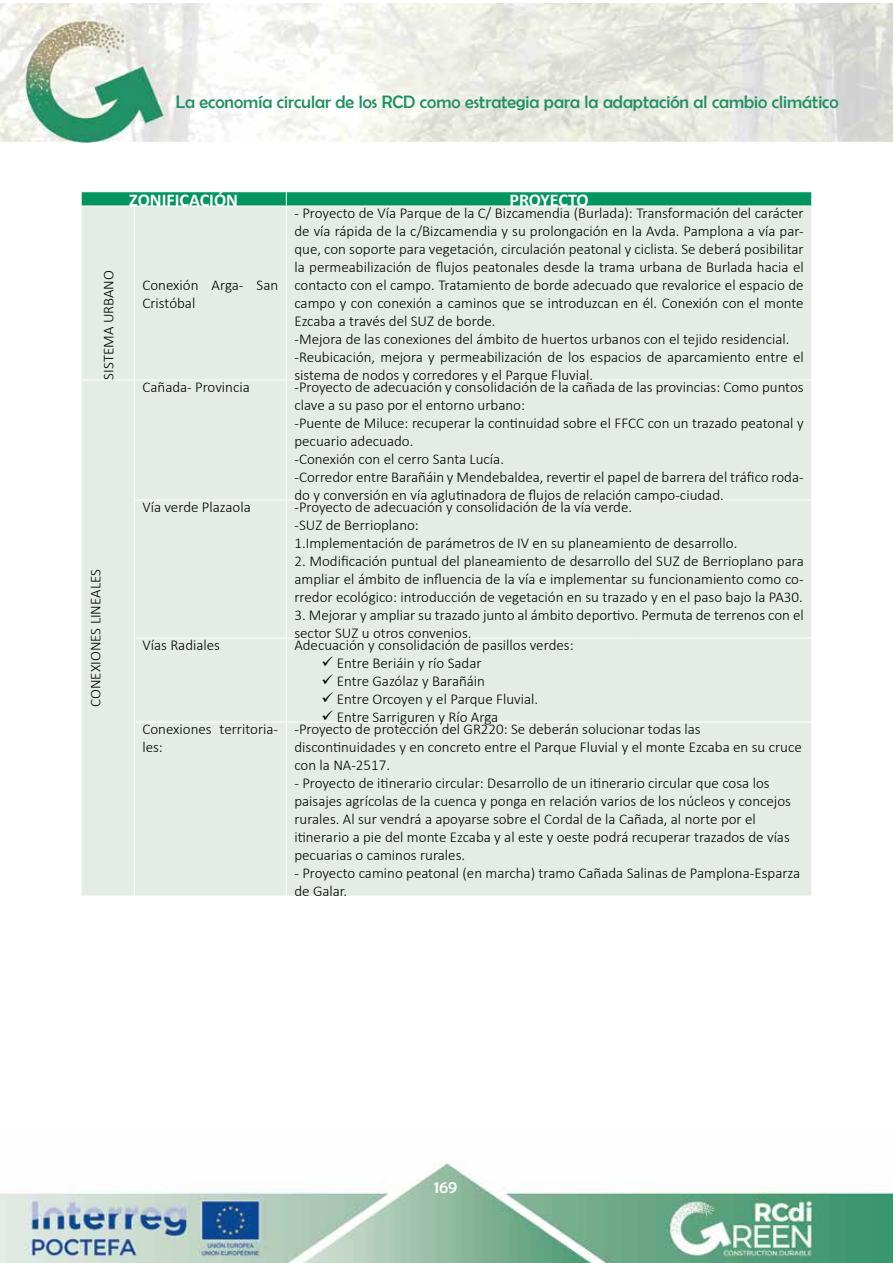
<style>
.page{position:relative;width:893px;height:1263px;background:#fff}
.page>*{position:absolute;margin:0;border:0;box-sizing:border-box;transform-origin:0 0}
.t1{font:18px "Berlin Sans FB";color:#209062}
.t2{font:700 18px "Calibri";color:#fff}
.t3{font:18px "Berlin Sans FB";color:#fff}
.t4{font:300 15px/18px "Calibri";color:#000}
</style>
<div class="page">
<div style="left:82px;top:207px;width:729px;height:689px;background:#e4ece5"></div>
<hr style="left:134px;top:206px;width:1px;height:174px;background:#fff">
<hr style="left:286px;top:206px;width:1px;height:174px;background:#fff">
<hr style="left:81px;top:380px;width:53px;height:1px;background:#fff">
<hr style="left:134px;top:380px;width:152px;height:1px;background:#fff">
<hr style="left:134px;top:380px;width:1px;height:120px;background:#fff">
<hr style="left:286px;top:380px;width:351px;height:1px;background:#fff">
<hr style="left:286px;top:380px;width:1px;height:120px;background:#fff">
<hr style="left:637px;top:380px;width:175px;height:1px;background:#fff">
<hr style="left:134px;top:500px;width:152px;height:1px;background:#fff">
<hr style="left:134px;top:500px;width:1px;height:138px;background:#fff">
<hr style="left:286px;top:500px;width:351px;height:1px;background:#fff">
<hr style="left:286px;top:500px;width:1px;height:138px;background:#fff">
<hr style="left:637px;top:500px;width:175px;height:1px;background:#fff">
<hr style="left:134px;top:638px;width:152px;height:1px;background:#fff">
<hr style="left:134px;top:638px;width:1px;height:84px;background:#fff">
<hr style="left:286px;top:638px;width:351px;height:1px;background:#fff">
<hr style="left:286px;top:638px;width:1px;height:84px;background:#fff">
<hr style="left:637px;top:638px;width:175px;height:1px;background:#fff">
<hr style="left:134px;top:722px;width:152px;height:1px;background:#fff">
<hr style="left:134px;top:722px;width:1px;height:174px;background:#fff">
<hr style="left:286px;top:722px;width:351px;height:1px;background:#fff">
<hr style="left:286px;top:722px;width:1px;height:174px;background:#fff">
<hr style="left:637px;top:722px;width:175px;height:1px;background:#fff">
<svg style="left:81px;top:192px;width:731px;height:14px;background:#0e9a68"></svg>
<img style="left:0;top:3px;width:893px;height:140px">
<img style="left:0;top:1163px;width:893px;height:100px">
<svg style="left:333px;top:668px;width:15px;height:1px"></svg>
<svg style="left:333px;top:686px;width:15px;height:1px"></svg>
<svg style="left:333px;top:704px;width:15px;height:1px"></svg>
<svg style="left:333px;top:722px;width:15px;height:1px"></svg>
<p class="t1" style="left:176px;top:91px;width:664px">La economía circular de los RCD como estrategia para la adaptación al cambio climático</p>
<p class="t2" style="left:129px;top:187px;width:110px">ZONIFICACIÓN</p>
<p class="t2" style="left:509px;top:187px;width:81px">PROYECTO</p>
<p class="t4" style="left:294px;top:203px;width:511px">- Proyecto de Vía Parque de la C/ Bizcamendia (Burlada): Transformación del carácter de vía rápida de la c/Bizcamendia y su prolongación en la Avda. Pamplona a vía par&shy;que, con soporte para vegetación, circulación peatonal y ciclista. Se deberá posibilitar la permeabilización de flujos peatonales desde la trama urbana de Burlada hacia el contacto con el campo. Tratamiento de borde adecuado que revalorice el espacio de campo y con conexión a caminos que se introduzcan en él. Conexión con el monte Ezcaba a través del SUZ de borde.<br>-Mejora de las conexiones del ámbito de huertos urbanos con el tejido residencial. -Reubicación, mejora y permeabilización de los espacios de aparcamiento entre el sistema de nodos y corredores y el Parque Fluvial.</p>
<p class="t4" style="left:99px;top:380px;width:111px;rotate:-90deg">SISTEMA URBANO</p>
<p class="t4" style="left:142px;top:275px;width:137px">Conexión Arga- San<br>Cristóbal</p>
<p class="t4" style="left:142px;top:377px;width:109px">Cañada- Provincia</p>
<p class="t4" style="left:294px;top:377px;width:511px">-Proyecto de adecuación y consolidación de la cañada de las provincias: Como puntos clave a su paso por el entorno urbano:<br>-Puente de Miluce: recuperar la continuidad sobre el FFCC con un trazado peatonal y pecuario adecuado.<br>-Conexión con el cerro Santa Lucía.<br>-Corredor entre Barañáin y Mendebaldea, revertir el papel de barrera del tráfico roda&shy;do y conversión en vía aglutinadora de flujos de relación campo-ciudad.</p>
<p class="t4" style="left:142px;top:497px;width:110px">Vía verde Plazaola</p>
<p class="t4" style="left:294px;top:497px;width:444px">-Proyecto de adecuación y consolidación de la vía verde.<br>-SUZ de Berrioplano:<br>1.Implementación de parámetros de IV en su planeamiento de desarrollo.</p>
<p class="t4" style="left:294px;top:551px;width:511px;text-align:justify">2. Modificación puntual del planeamiento de desarrollo del SUZ de Berrioplano para ampliar el ámbito de influencia de la vía e implementar su funcionamiento como co&shy;rredor ecológico: introducción de vegetación en su trazado y en el paso bajo la PA30.</p>
<p class="t4" style="left:294px;top:605px;width:511px">3. Mejorar y ampliar su trazado junto al ámbito deportivo. Permuta de terrenos con el sector SUZ u otros convenios.</p>
<p class="t4" style="left:142px;top:635px;width:79px">Vías Radiales</p>
<p class="t4" style="left:294px;top:635px;width:281px">Adecuación y consolidación de pasillos verdes:</p>
<p class="t4" style="left:321px;top:653px;width:162px">✓ Entre Beriáin y río Sadar</p>
<p class="t4" style="left:321px;top:671px;width:165px">✓ Entre Gazólaz y Barañáin</p>
<p class="t4" style="left:321px;top:689px;width:218px">✓ Entre Orcoyen y el Parque Fluvial.</p>
<p class="t4" style="left:321px;top:707px;width:178px">✓ Entre Sarriguren y Río Arga</p>
<p class="t4" style="left:142px;top:719px;width:137px">Conexiones territoria&shy;les:</p>
<p class="t4" style="left:294px;top:719px;width:509px">-Proyecto de protección del GR220: Se deberán solucionar todas las discontinuidades y en concreto entre el Parque Fluvial y el monte Ezcaba en su cruce con la NA-2517.</p>
<p class="t4" style="left:294px;top:773px;width:498px">- Proyecto de itinerario circular: Desarrollo de un itinerario circular que cosa los paisajes agrícolas de la cuenca y ponga en relación varios de los núcleos y concejos rurales. Al sur vendrá a apoyarse sobre el Cordal de la Cañada, al norte por el itinerario a pie del monte Ezcaba y al este y oeste podrá recuperar trazados de vías pecuarias o caminos rurales.</p>
<p class="t4" style="left:294px;top:863px;width:507px">- Proyecto camino peatonal (en marcha) tramo Cañada Salinas de Pamplona-Esparza de Galar.</p>
<p class="t4" style="left:86px;top:707px;width:139px;rotate:-90deg">CONEXIONES LINEALES</p>
<p class="t3" style="left:434px;top:1177px;width:25px">169</p>
</div>
